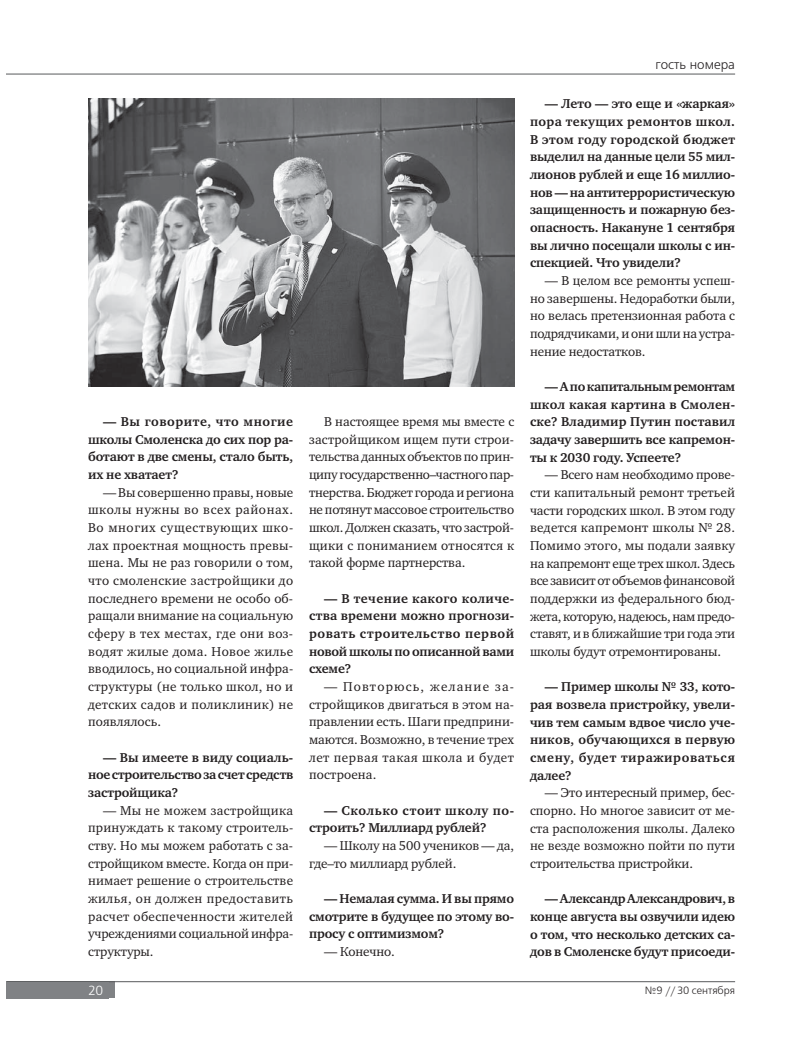
<style>
.page{position:relative;width:798px;height:1063px;background:#fff}
.page>*{position:absolute;margin:0;border:0;box-sizing:border-box;transform-origin:0 0}
.t1{font:13.12px/17.6px "Charter ITC";letter-spacing:-.01em;color:#231f20;text-align:justify}
.t2{font:700 13.12px/17.6px "Charter ITC";letter-spacing:-.01em;color:#231f20;text-align:justify}
.t3{font:13.12px "Free Set C";color:#231f20}
.t4{font:13.12px "Free Set C";color:#fff}
.t5{font:10.5px "Free Set C";color:#231f20}
</style>
<div class="page">
<div style="left:7px;top:982px;width:108px;height:16px;background:#808285"></div>
<hr style="left:7px;top:981px;width:727px;height:1px;background:#58595b">
<hr style="left:7px;top:74px;width:727px;height:1px;background:#58595b">
<img style="left:88px;top:99px;width:426px;height:287px">
<p class="t2" style="left:88px;top:413px;width:206px;text-indent:15px">— Вы говорите, что многие школы Смоленска до сих пор ра&shy;ботают в две смены, стало быть, их не хватает?</p>
<p class="t1" style="left:88px;top:484px;width:207px;text-indent:15px">— Вы совершенно правы, новые школы нужны во всех районах.<br>Во многих существующих шко&shy;лах проектная мощность превы&shy;шена. Мы не раз говорили о том, что смоленские застройщики до последнего времени не особо об&shy;ращали внимание на социальную сферу в тех местах, где они воз&shy;водят жилые дома. Новое жилье вводилось, но социальной инфра&shy;структуры (не только школ, но и детских садов и поликлиник) не появлялось.</p>
<p class="t2" style="left:88px;top:749px;width:206px;text-indent:15px">— Вы имеете в виду социаль&shy;ное строительство за счет средств застройщика?</p>
<p class="t1" style="left:88px;top:802px;width:206px;text-indent:15px">— Мы не можем застройщика принуждать к такому строитель&shy;ству. Но мы можем работать с за&shy;стройщиком вместе. Когда он при&shy;нимает решение о строительстве жилья, он должен предоставить расчет обеспеченности жителей учреждениями социальной инфра&shy;структуры.</p>
<p class="t1" style="left:309px;top:414px;width:207px;text-indent:15px">В настоящее время мы вместе с застройщиком ищем пути строи&shy;тельства данных объектов по прин&shy;ципу государственно–частного пар&shy;тнерства. Бюджет города и региона не потянут массовое строительство школ. Должен сказать, что застрой&shy;щики с пониманием относятся к такой форме партнерства.</p>
<p class="t2" style="left:309px;top:590px;width:206px;text-indent:15px">— В течение какого количе&shy;ства времени можно прогнози&shy;ровать строительство первой новой школы по описанной вами схеме?</p>
<p class="t1" style="left:309px;top:678px;width:206px;text-indent:15px">— Повторюсь, желание за&shy;стройщиков двигаться в этом на&shy;правлении есть. Шаги предприни&shy;маются. Возможно, в течение трех лет первая такая школа и будет построена.</p>
<p class="t2" style="left:309px;top:802px;width:206px;text-indent:15px">— Сколько стоит школу по&shy;строить? Миллиард рублей?</p>
<p class="t1" style="left:309px;top:837px;width:206px;text-indent:15px">— Школу на 500 учеников — да, где–то миллиард рублей.</p>
<p class="t2" style="left:309px;top:890px;width:206px;text-indent:15px">— Немалая сумма. И вы прямо смотрите в будущее по этому во&shy;просу с оптимизмом?</p>
<p class="t1" style="left:324px;top:943px;width:72px">— Конечно.</p>
<p class="t3" style="left:655px;top:59px;width:81px">гость номера</p>
<p class="t2" style="left:529px;top:96px;width:206px;text-indent:15px">— Лето — это еще и «жаркая» пора текущих ремонтов школ.<br>В этом году городской бюджет выделил на данные цели 55 мил&shy;лионов рублей и еще 16 миллио&shy;нов — на антитеррористическую защищенность и пожарную без&shy;опасность. Накануне 1 сентября вы лично посещали школы с ин&shy;спекцией. Что увидели?</p>
<p class="t1" style="left:529px;top:273px;width:206px;text-indent:15px">— В целом все ремонты успеш&shy;но завершены. Недоработки были, но велась претензионная работа с подрядчиками, и они шли на устра&shy;нение недостатков.</p>
<p class="t2" style="left:529px;top:378px;width:206px;text-indent:15px">— А по капитальным ремонтам школ какая картина в Смолен&shy;ске? Владимир Путин поставил задачу завершить все капремон&shy;ты к 2030 году. Успеете?</p>
<p class="t1" style="left:529px;top:467px;width:206px;text-indent:15px">— Всего нам необходимо прове&shy;сти капитальный ремонт третьей части городских школ. В этом году ведется капремонт школы № 28.<br>Помимо этого, мы подали заявку на капремонт еще трех школ. Здесь все зависит от объемов финансовой поддержки из федерального бюд&shy;жета, которую, надеюсь, нам предо&shy;ставят, и в ближайшие три года эти школы будут отремонтированы.</p>
<p class="t2" style="left:529px;top:679px;width:206px;text-indent:15px">— Пример школы № 33, кото&shy;рая возвела пристройку, увели&shy;чив тем самым вдвое число уче&shy;ников, обучающихся в первую смену, будет тиражироваться далее?</p>
<p class="t1" style="left:529px;top:785px;width:206px;text-indent:15px">— Это интересный пример, бес&shy;спорно. Но многое зависит от ме&shy;ста расположения школы. Далеко не везде возможно пойти по пути строительства пристройки.</p>
<p class="t2" style="left:529px;top:891px;width:206px;text-indent:15px">— Александр Александрович, в конце августа вы озвучили идею о том, что несколько детских са&shy;дов в Смоленске будут присоеди-</p>
<p class="t4" style="left:88px;top:984px;width:22px">2020</p>
<p class="t5" style="left:644px;top:986px;width:92px">№9 // 30 сентября</p>
</div>
